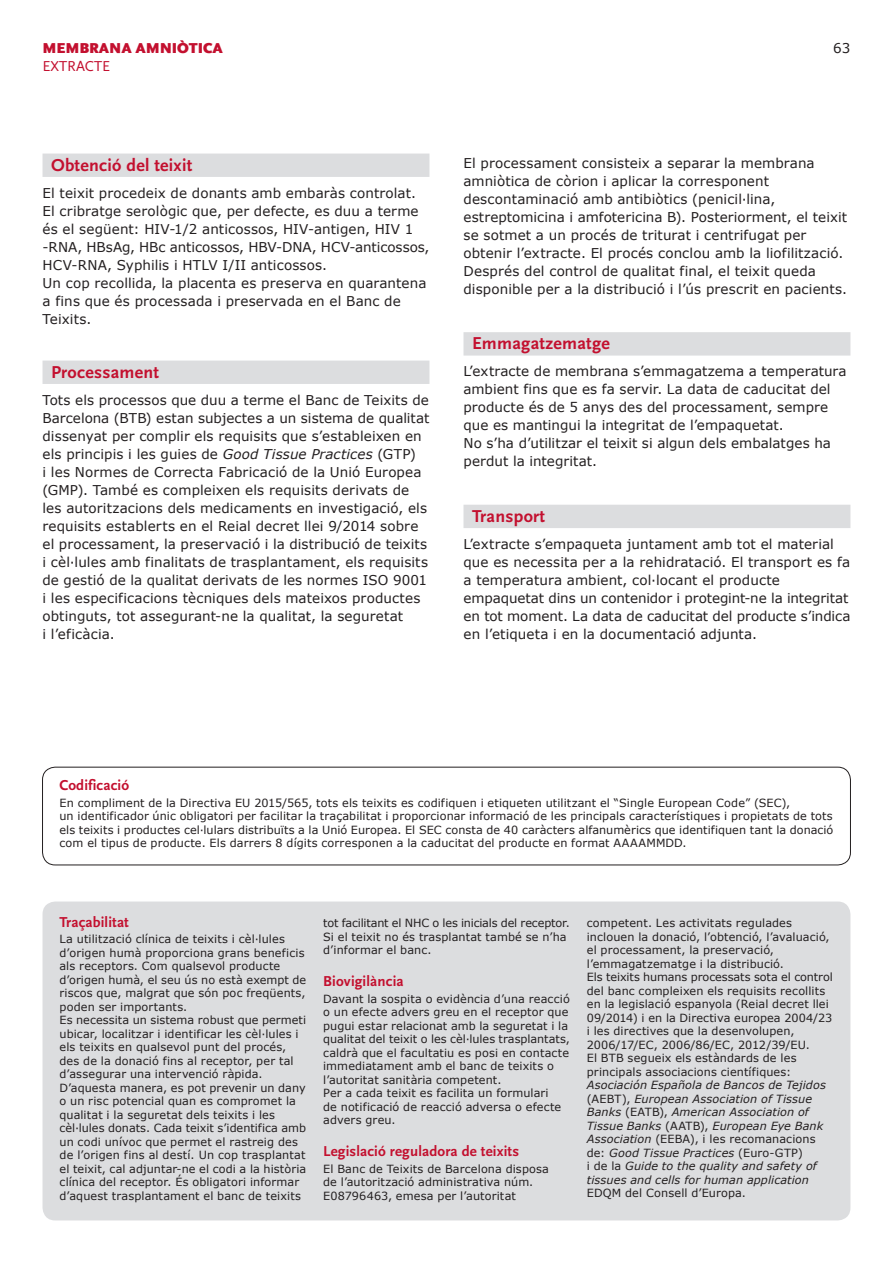
<style>
.page{position:relative;width:893px;height:1263px;background:#fff}
.page>*{position:absolute;margin:0;border:0;box-sizing:border-box;transform-origin:0 0}
.t1{font:700 18px "Scala Sans";letter-spacing:.015em;color:#c3102f}
.t2{font:700 15px "Scala Sans";letter-spacing:.01em;color:#c3102f}
.t3{font:900 15px "Scala Sans";letter-spacing:-.005em;color:#c3102f}
.t4{font:15px "Scala Sans";color:#c3102f}
.t5{font:13.5px/18px "Verdana";letter-spacing:.005em;color:#231f20}
.t6{font:11.25px/13.5px "Verdana";letter-spacing:.01em;color:#231f20}
.t7{font:italic 11.25px/13.5px "Verdana";letter-spacing:.01em;color:#231f20}
.s1{font-style:italic}
.s2{font-style:normal}
</style>
<div class="page">
<div style="left:43px;top:154px;width:386px;height:23px;background:#dcdddf"></div>
<div style="left:43px;top:361px;width:386px;height:23px;background:#dcdddf"></div>
<div style="left:463px;top:332px;width:387px;height:24px;background:#dcdddf"></div>
<div style="left:463px;top:505px;width:387px;height:23px;background:#dcdddf"></div>
<div style="left:43px;top:901px;width:807px;height:319px;background:#dcdddf;border-radius:13px"></div>
<div style="left:42px;top:767px;width:809px;height:98px;border:1px solid #231f20;border-radius:13px"></div>
<h2 class="t3" style="left:43px;top:40px;width:182px">MEMBRANA AMNIÒTICA</h2>
<h2 class="t4" style="left:43px;top:58px;width:69px">EXTRACTE</h2>
<h1 class="t1" style="left:51px;top:155px;width:143px">Obtenció del teixit</h1>
<p class="t5" style="left:43px;top:183px;width:388px">El teixit procedeix de donants amb embaràs controlat.<br>El cribratge serològic que, per defecte, es duu a terme és el següent: HIV-1/2 anticossos, HIV-antigen, HIV 1 -RNA, HBsAg, HBc anticossos, HBV-DNA, HCV-anticossos, HCV-RNA, Syphilis i HTLV I/II anticossos.<br>Un cop recollida, la placenta es preserva en quarantena a fins que és processada i preservada en el Banc de Teixits.</p>
<h1 class="t1" style="left:51px;top:362px;width:110px">Processament</h1>
<p class="t5" style="left:43px;top:390px;width:388px">Tots els processos que duu a terme el Banc de Teixits de Barcelona (BTB) estan subjectes a un sistema de qualitat dissenyat per complir els requisits que s’estableixen en els principis i les guies de <span class="s1">Good Tissue Practices</span> (GTP)<br>i les Normes de Correcta Fabricació de la Unió Europea (GMP). També es compleixen els requisits derivats de les autoritzacions dels medicaments en investigació, els requisits establerts en el Reial decret llei 9/2014 sobre el processament, la preservació i la distribució de teixits i cèl·lules amb finalitats de trasplantament, els requisits de gestió de la qualitat derivats de les normes ISO 9001 i les especificacions tècniques dels mateixos productes obtinguts, tot assegurant-ne la qualitat, la seguretat<br>i l’eficàcia.</p>
<p class="t5" style="left:833px;top:39px;width:19px">63</p>
<p class="t5" style="left:463px;top:154px;width:385px">El processament consisteix a separar la membrana amniòtica de còrion i aplicar la corresponent descontaminació amb antibiòtics (penicil·lina, estreptomicina i amfotericina B). Posteriorment, el teixit se sotmet a un procés de triturat i centrifugat per obtenir l’extracte. El procés conclou amb la liofilització.<br>Després del control de qualitat final, el teixit queda disponible per a la distribució i l’ús prescrit en pacients.</p>
<h1 class="t1" style="left:472px;top:334px;width:139px">Emmagatzematge</h1>
<p class="t5" style="left:463px;top:362px;width:385px">L’extracte de membrana s’emmagatzema a temperatura ambient fins que es fa servir. La data de caducitat del producte és de 5 anys des del processament, sempre que es mantingui la integritat de l’empaquetat.<br>No s’ha d’utilitzar el teixit si algun dels embalatges ha perdut la integritat.</p>
<h1 class="t1" style="left:472px;top:506px;width:75px">Transport</h1>
<p class="t5" style="left:463px;top:535px;width:388px">L’extracte s’empaqueta juntament amb tot el material que es necessita per a la rehidratació. El transport es fa a temperatura ambient, col·locant el producte empaquetat dins un contenidor i protegint-ne la integritat en tot moment. La data de caducitat del producte s’indica en l’etiqueta i en la documentació adjunta.</p>
<h2 class="t2" style="left:60px;top:777px;width:71px">Codificació</h2>
<p class="t6" style="left:60px;top:796px;width:775px">En compliment de la Directiva EU 2015/565, tots els teixits es codifiquen i etiqueten utilitzant el “Single European Code” (SEC),<br>un identificador únic obligatori per facilitar la traçabilitat i proporcionar informació de les principals característiques i propietats de tots els teixits i productes cel·lulars distribuïts a la Unió Europea. El SEC consta de 40 caràcters alfanumèrics que identifiquen tant la donació com el tipus de producte. Els darrers 8 dígits corresponen a la caducitat del producte en format AAAAMMDD.</p>
<h2 class="t2" style="left:60px;top:913px;width:71px">Traçabilitat</h2>
<p class="t6" style="left:60px;top:932px;width:248px">La utilització clínica de teixits i cèl·lules d’origen humà proporciona grans beneficis als receptors. Com qualsevol producte d’origen humà, el seu ús no està exempt de riscos que, malgrat que són poc freqüents, poden ser importants.<br>Es necessita un sistema robust que permeti ubicar, localitzar i identificar les cèl·lules i els teixits en qualsevol punt del procés, des de la donació fins al receptor, per tal d’assegurar una intervenció ràpida.<br>D’aquesta manera, es pot prevenir un dany o un risc potencial quan es compromet la qualitat i la seguretat dels teixits i les cèl·lules donats. Cada teixit s’identifica amb un codi unívoc que permet el rastreig des de l’origen fins al destí. Un cop trasplantat el teixit, cal adjuntar-ne el codi a la història clínica del receptor. És obligatori informar d’aquest trasplantament el banc de teixits</p>
<p class="t6" style="left:323px;top:916px;width:248px">tot facilitant el NHC o les inicials del receptor.<br>Si el teixit no és trasplantat també se n’ha d’informar el banc.</p>
<h2 class="t2" style="left:323px;top:973px;width:82px">Biovigilància</h2>
<p class="t6" style="left:323px;top:992px;width:248px">Davant la sospita o evidència d’una reacció o un efecte advers greu en el receptor que pugui estar relacionat amb la seguretat i la qualitat del teixit o les cèl·lules trasplantats, caldrà que el facultatiu es posi en contacte immediatament amb el banc de teixits o l’autoritat sanitària competent.<br>Per a cada teixit es facilita un formulari<br>de notificació de reacció adversa o efecte advers greu.</p>
<h2 class="t2" style="left:323px;top:1143px;width:197px">Legislació reguladora de teixits</h2>
<p class="t6" style="left:323px;top:1162px;width:227px">El Banc de Teixits de Barcelona disposa de l’autorització administrativa núm.<br>E08796463, emesa per l’autoritat</p>
<p class="t6" style="left:587px;top:916px;width:248px">competent. Les activitats regulades inclouen la donació, l’obtenció, l’avaluació, el processament, la preservació, l’emmagatzematge i la distribució.<br>Els teixits humans processats sota el control del banc compleixen els requisits recollits en la legislació espanyola (Reial decret llei 09/2014) i en la Directiva europea 2004/23 i les directives que la desenvolupen, 2006/17/EC, 2006/86/EC, 2012/39/EU.<br>El BTB segueix els estàndards de les principals associacions científiques:</p>
<p class="t7" style="left:587px;top:1078px;width:241px">Asociación Española de Bancos de Tejidos <span class="s2">(AEBT),</span> European Association of Tissue Banks <span class="s2">(EATB),</span> American Association of Tissue Banks <span class="s2">(AATB),</span> European Eye Bank Association <span class="s2">(EEBA), i les recomanacions de:</span> Good Tissue Practices <span class="s2">(Euro-GTP)<br>i de la</span> Guide to the quality and safety of tissues and cells for human application</p>
<p class="t6" style="left:587px;top:1186px;width:161px">EDQM del Consell d’Europa.</p>
</div>
